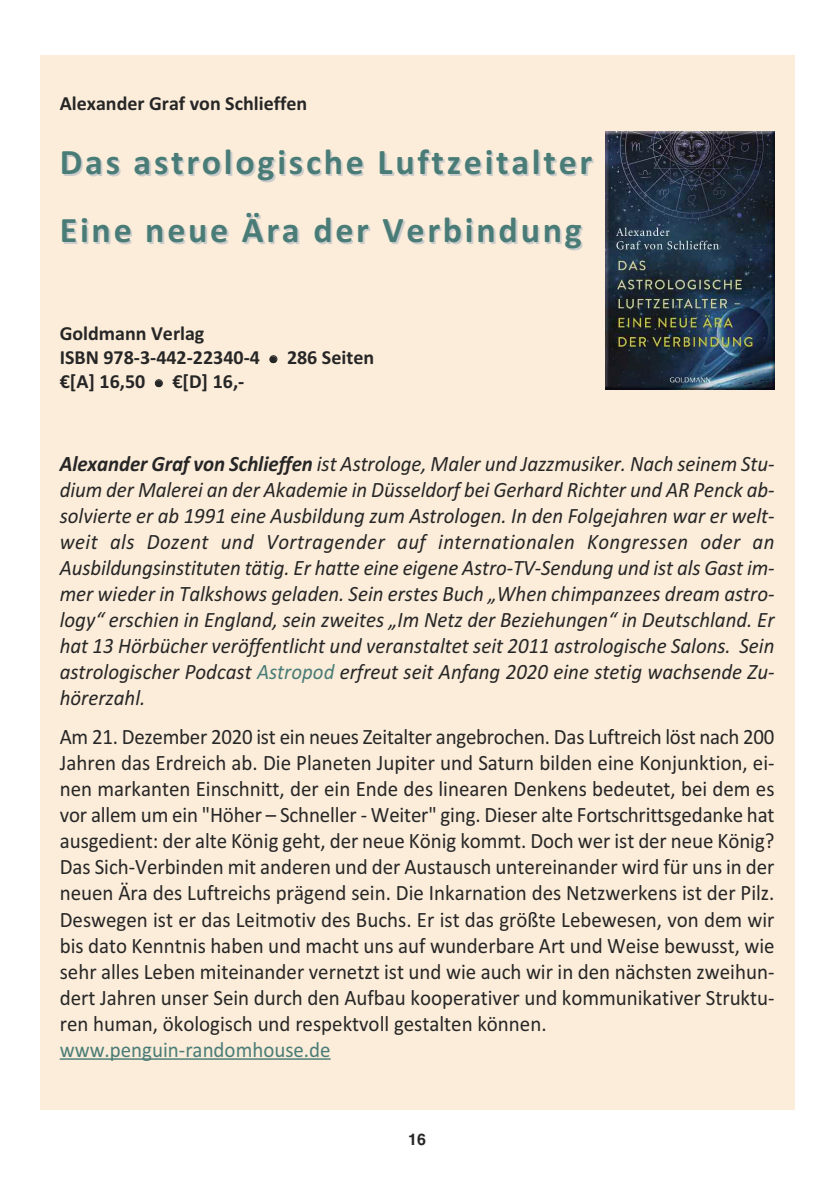
<style>
.page{position:relative;width:840px;height:1191px;background:#fff}
.page>*{position:absolute;margin:0;border:0;box-sizing:border-box;transform-origin:0 0}
.t1{font:700 36px/68px "Calibri";letter-spacing:.075em;color:#4a7c77}
.t2{font:22px/26px "Calibri";color:#272627;text-align:justify;scale:.95 1}
.t3{font:italic 22px/26px "Calibri";color:#272627;text-align:justify;scale:.95 1}
.t4{font:22px "Calibri";color:#4a7c77;scale:.95 1}
.t5{font:700 20px/24px "Calibri";color:#272627}
.t6{font:700 16px "Helvetica";color:#272627}
.s1{font-weight:700}
.s2{color:#4a7c77}
</style>
<div class="page">
<div style="left:40px;top:55px;width:754px;height:1055px;background:#fbedd9"></div>
<hr style="left:60px;top:1058px;width:270px;height:1px;background:#4a7c77">
<img style="left:605px;top:131px;width:169px;height:259px">
<p class="t5" style="left:60px;top:91px;width:249px">Alexander Graf von Schlieffen</p>
<h1 class="t1" style="left:60px;top:128px;width:534px">Das astrologische Luftzeitalter<br>Eine neue Ära der Verbindung</h1>
<p class="t5" style="left:60px;top:321px;width:201px">Goldmann Verlag<br>ISBN 978-3-442-22340-4</p>
<p class="t5" style="left:60px;top:369px;width:87px">€[A] 16,50</p>
<p class="t5" style="left:172px;top:369px;width:73px">€[D] 16,-</p>
<p class="t5" style="left:287px;top:345px;width:89px">286 Seiten</p>
<p class="t3" style="left:60px;top:450px;width:753px"><span class="s1">Alexander Graf von Schlieffen</span> ist Astrologe, Maler und Jazzmusiker. Nach seinem Stu&shy;dium der Malerei an der Akademie in Düsseldorf bei Gerhard Richter und AR Penck ab&shy;solvierte er ab 1991 eine Ausbildung zum Astrologen. In den Folgejahren war er welt&shy;weit als Dozent und Vortragender auf internationalen Kongressen oder an Ausbildungsinstituten tätig. Er hatte eine eigene Astro-TV-Sendung und ist als Gast im&shy;mer wieder in Talkshows geladen. Sein erstes Buch „When chimpanzees dream astro&shy;logy“ erschien in England, sein zweites „Im Netz der Beziehungen“ in Deutschland. Er hat 13 Hörbücher veröffentlicht und veranstaltet seit 2011 astrologische Salons. Sein astrologischer Podcast <span class="s2">Astropod</span> erfreut seit Anfang 2020 eine stetig wachsende Zu&shy;hörerzahl.</p>
<p class="t2" style="left:60px;top:724px;width:753px">Am 21. Dezember 2020 ist ein neues Zeitalter angebrochen. Das Luftreich löst nach 200<br>Jahren das Erdreich ab. Die Planeten Jupiter und Saturn bilden eine Konjunktion, ei&shy;nen markanten Einschnitt, der ein Ende des linearen Denkens bedeutet, bei dem es vor allem um ein "Höher – Schneller - Weiter" ging. Dieser alte Fortschrittsgedanke hat ausgedient: der alte König geht, der neue König kommt. Doch wer ist der neue König?<br>Das Sich-Verbinden mit anderen und der Austausch untereinander wird für uns in der neuen Ära des Luftreichs prägend sein. Die Inkarnation des Netzwerkens ist der Pilz.<br>Deswegen ist er das Leitmotiv des Buchs. Er ist das größte Lebewesen, von dem wir bis dato Kenntnis haben und macht uns auf wunderbare Art und Weise bewusst, wie sehr alles Leben miteinander vernetzt ist und wie auch wir in den nächsten zweihun&shy;dert Jahren unser Sein durch den Aufbau kooperativer und kommunikativer Struktu&shy;ren human, ökologisch und respektvoll gestalten können.</p>
<p class="t4" style="left:60px;top:1036px;width:286px">www.penguin-randomhouse.de</p>
<p class="t6" style="left:408px;top:1130px;width:19px">16</p>
</div>
